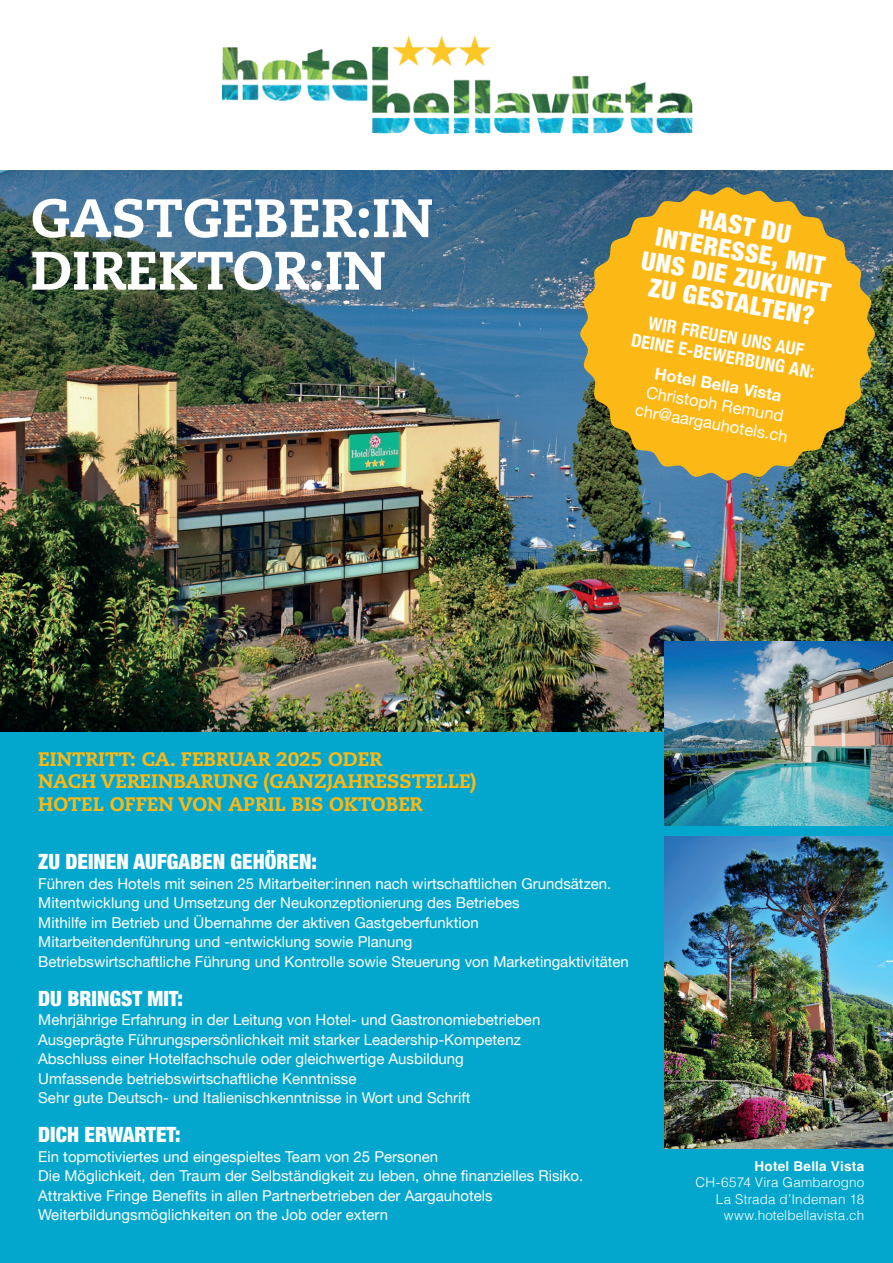
<style>
.page{position:relative;width:893px;height:1263px;background:#fff}
.page>*{position:absolute;margin:0;border:0;box-sizing:border-box;transform-origin:0 0}
.t1{font:800 54px/52.5px "Caecilia LT Std";color:#fff}
.t2{font:900 condensed 25.5px/25.5px "Helvetica Neue";color:#fff;text-align:center}
.t3{font:900 condensed 21px "Helvetica Neue";color:#fff}
.t4{font:800 19.5px/22.5px "Caecilia LT Std";color:#fcb814}
.t5{font:700 condensed 18px/19.5px "Helvetica Neue";color:#fff;text-align:center}
.t6{font:16.5px/19.5px "Helvetica Neue";color:#fff;text-align:center}
.t7{font:700 16.5px "Helvetica Neue";color:#fff}
.t8{font:15px/19.5px "Helvetica Neue";color:#fff}
.t9{font:300 13.5px/16.5px "Helvetica";letter-spacing:.01em;color:#fff;text-align:right}
.t10{font:700 13.5px "Helvetica";letter-spacing:.02em;color:#fff}
</style>
<div class="page">
<div style="left:0;top:172px;width:893px;height:1091px;background:#03a7ce"></div>
<img style="left:0;top:170px;width:893px;height:561px">
<img style="left:223px;top:35px;width:469px;height:99px">
<img style="left:664px;top:836px;width:229px;height:312px">
<img style="left:664px;top:641px;width:229px;height:185px">
<svg style="left:580px;top:187px;width:295px;height:293px;fill:#fcb814"></svg>
<h1 class="t1" style="left:31px;top:192px;width:404px">GASTGEBER:IN<br>DIREKTOR:IN</h1>
<h3 class="t4" style="left:38px;top:747px;width:440px">EINTRITT: CA. FEBRUAR 2025 ODER<br>NACH VEREINBARUNG (GANZJAHRESSTELLE)<br>HOTEL OFFEN VON APRIL BIS OKTOBER</h3>
<h2 class="t2" style="left:653px;top:196px;width:193px;rotate:10deg">HAST DU<br>INTERESSE, MIT<br>UNS DIE ZUKUNFT<br>ZU GESTALTEN?</h2>
<p class="t5" style="left:637px;top:310px;width:187px;rotate:10deg">WIR FREUEN UNS AUF<br>DEINE E-BEWERBUNG AN:</p>
<p class="t7" style="left:657px;top:361px;width:130px;rotate:10deg">Hotel Bella Vista</p>
<p class="t6" style="left:640px;top:382px;width:156px;rotate:10deg">Christoph Remund chr@aargauhotels.ch</p>
<h3 class="t3" style="left:38px;top:845px;width:280px">ZU DEINEN AUFGABEN GEHÖREN:</h3>
<p class="t8" style="left:38px;top:875px;width:592px">Führen des Hotels mit seinen 25 Mitarbeiter:innen nach wirtschaftlichen Grundsätzen.<br>Mitentwicklung und Umsetzung der Neukonzeptionierung des Betriebes<br>Mithilfe im Betrieb und Übernahme der aktiven Gastgeberfunktion Mitarbeitendenführung und -entwicklung sowie Planung<br>Betriebswirtschaftliche Führung und Kontrolle sowie Steuerung von Marketingaktivitäten</p>
<h3 class="t3" style="left:38px;top:981px;width:146px">DU BRINGST MIT:</h3>
<p class="t8" style="left:38px;top:1011px;width:504px">Mehrjährige Erfahrung in der Leitung von Hotel- und Gastronomiebetrieben Ausgeprägte Führungspersönlichkeit mit starker Leadership-Kompetenz Abschluss einer Hotelfachschule oder gleichwertige Ausbildung Umfassende betriebswirtschaftliche Kenntnisse<br>Sehr gute Deutsch- und Italienischkenntnisse in Wort und Schrift</p>
<h3 class="t3" style="left:38px;top:1118px;width:144px">DICH ERWARTET:</h3>
<p class="t8" style="left:38px;top:1148px;width:547px">Ein topmotiviertes und eingespieltes Team von 25 Personen<br>Die Möglichkeit, den Traum der Selbständigkeit zu leben, ohne finanzielles Risiko.<br>Attraktive Fringe Benefits in allen Partnerbetrieben der Aargauhotels Weiterbildungsmöglichkeiten on the Job oder extern</p>
<p class="t10" style="left:754px;top:1158px;width:111px">Hotel Bella Vista</p>
<p class="t9" style="left:696px;top:1173px;width:170px">CH-6574 Vira Gambarogno<br>La Strada d’Indeman 18 www.hotelbellavista.ch</p>
</div>
